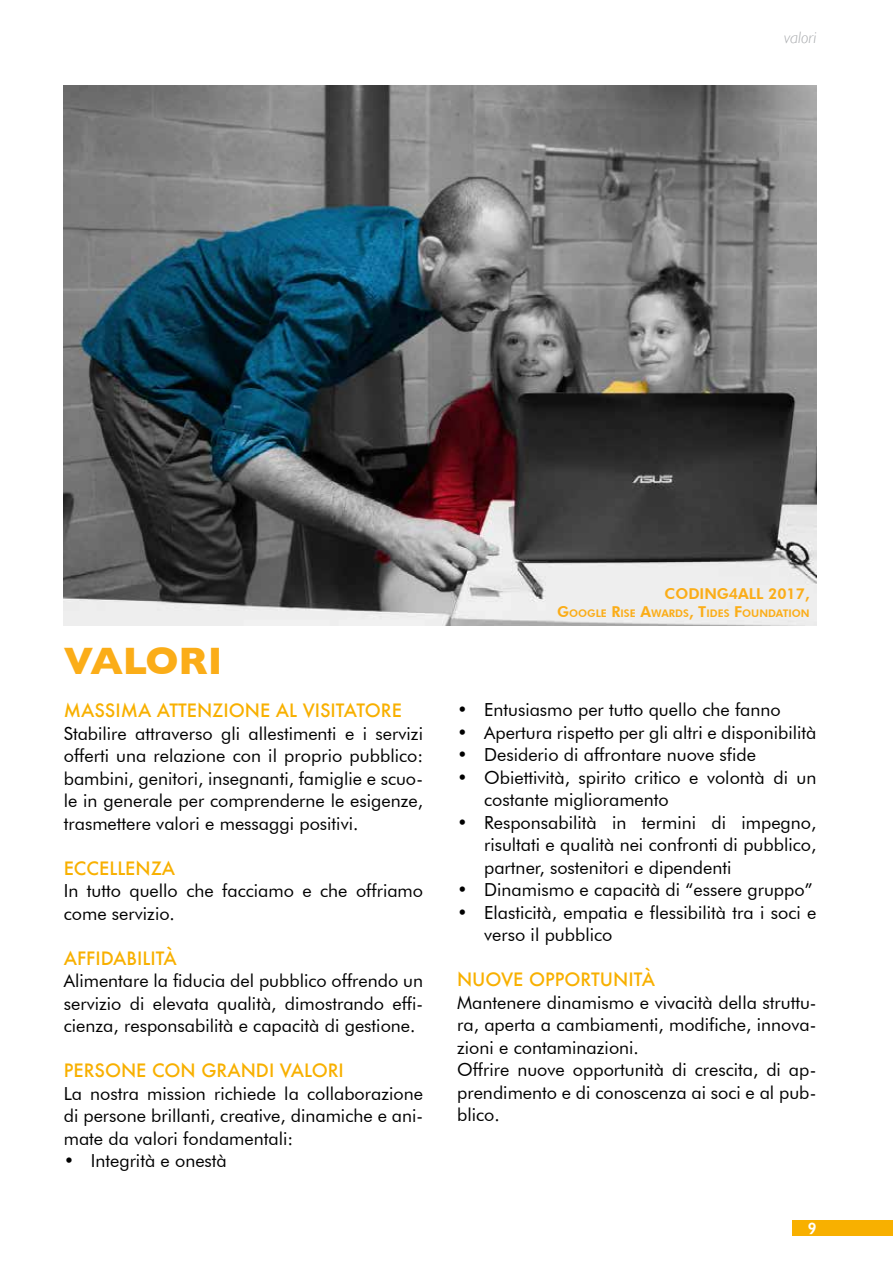
<style>
.page{position:relative;width:893px;height:1263px;background:#fff}
.page>*{position:absolute;margin:0;border:0;box-sizing:border-box;transform-origin:0 0}
.t1{font:700 39px "Gill Sans";color:#fbad18}
.t2{font:18px/22.5px "Futura BT";color:#000;text-align:justify}
.t3{font:500 18px "Futura";color:#f8b000}
.t4{font:italic 300 16.5px "Gill Sans";letter-spacing:.005em;color:#a7a9ac}
.t5{font:600 16.5px "Gill Sans";color:#fff}
.t6{font:800 15px "Futura BT";color:#fbad18}
.t7{font:800 10.5px "Futura BT";color:#fbad18}
.s1{font-size:15px}
</style>
<div class="page">
<div style="left:792px;top:1220px;width:101px;height:16px;background:#f8b000"></div>
<img style="left:64px;top:85px;width:752px;height:540px">
<p class="t4" style="left:784px;top:28px;width:34px">valori</p>
<h1 class="t1" style="left:64px;top:638px;width:160px">VALORI</h1>
<p class="t3" style="left:64px;top:698px;width:340px">MASSIMA ATTENZIONE AL VISITATORE</p>
<p class="t2" style="left:64px;top:722px;width:361px">Stabilire attraverso gli allestimenti e i servizi offerti una relazione con il proprio pubblico: bambini, genitori, insegnanti, famiglie e scuo&shy;le in generale per comprenderne le esigenze, trasmettere valori e messaggi positivi.</p>
<p class="t3" style="left:64px;top:856px;width:113px">ECCELLENZA</p>
<p class="t2" style="left:64px;top:879px;width:361px">In tutto quello che facciamo e che offriamo come servizio.</p>
<p class="t3" style="left:64px;top:946px;width:115px">AFFIDABILITÀ</p>
<p class="t2" style="left:64px;top:969px;width:361px">Alimentare la fiducia del pubblico offrendo un servizio di elevata qualità, dimostrando effi&shy;cienza, responsabilità e capacità di gestione.</p>
<p class="t3" style="left:64px;top:1058px;width:282px">PERSONE CON GRANDI VALORI</p>
<p class="t2" style="left:64px;top:1082px;width:361px">La nostra mission richiede la collaborazione di persone brillanti, creative, dinamiche e ani&shy;mate da valori fondamentali:</p>
<p class="t2" style="left:64px;top:1149px;width:165px">• Integrità e onestà</p>
<p class="t6" style="left:665px;top:585px;width:146px">CODING4ALL 2017,</p>
<p class="t7" style="left:557px;top:607px;width:254px"><span class="s1">G</span>OOGLE <span class="s1">R</span>ISE <span class="s1">A</span>WARDS<span class="s1">, T</span>IDES <span class="s1">F</span>OUNDATION</p>
<p class="t2" style="left:457px;top:698px;width:325px">• Entusiasmo per tutto quello che fanno</p>
<p class="t2" style="left:457px;top:721px;width:361px">• Apertura rispetto per gli altri e disponibilità</p>
<p class="t2" style="left:457px;top:743px;width:300px">• Desiderio di affrontare nuove sfide</p>
<p class="t2" style="left:484px;top:766px;width:334px;text-indent:-27px">• Obiettività, spirito critico e volontà di un costante miglioramento</p>
<p class="t2" style="left:484px;top:811px;width:334px;text-indent:-27px">• Responsabilità in termini di impegno, risultati e qualità nei confronti di pubblico, partner, sostenitori e dipendenti</p>
<p class="t2" style="left:457px;top:878px;width:357px">• Dinamismo e capacità di “essere gruppo”</p>
<p class="t2" style="left:484px;top:901px;width:334px;text-indent:-27px">• Elasticità, empatia e flessibilità tra i soci e verso il pubblico</p>
<p class="t3" style="left:457px;top:967px;width:199px">NUOVE OPPORTUNITÀ</p>
<p class="t2" style="left:457px;top:991px;width:361px;text-align:left">Mantenere dinamismo e vivacità della struttu&shy;ra, aperta a cambiamenti, modifiche, innova&shy;zioni e contaminazioni.<br>Offrire nuove opportunità di crescita, di ap&shy;prendimento e di conoscenza ai soci e al pub&shy;blico.</p>
<p class="t5" style="left:808px;top:1219px;width:10px">9</p>
</div>
